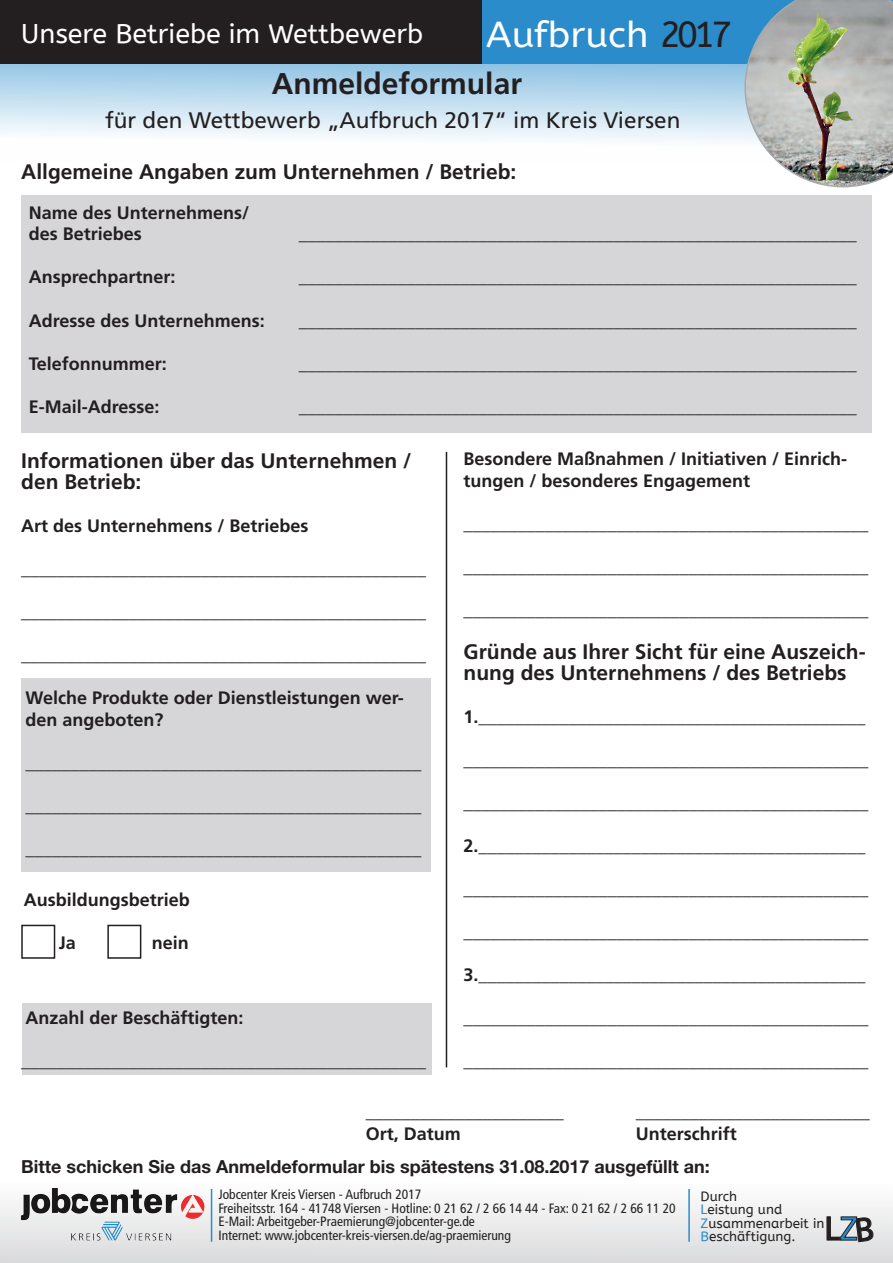
<style>
.page{position:relative;width:893px;height:1263px;background:#fff}
.page>*{position:absolute;margin:0;border:0;box-sizing:border-box;transform-origin:0 0}
.t1{font:36px "A Bee Zee";color:#fff;scale:1.05 1}
.t2{font:33.3px "Frutiger LT";color:#231f20}
.t3{font:700 30px "Frutiger LT";color:#231f20}
.t4{font:27px "A Bee Zee";color:#fff}
.t5{font:22.5px "Frutiger LT";color:#231f20}
.t6{font:700 21px/21.5px "Frutiger LT";color:#231f20}
.t7{font:700 18px/21.6px "Frutiger LT";color:#231f20}
.t8{font:700 18px "Helvetica Neue";color:#231f20}
.t9{font:condensed 13.5px/13.5px "Frutiger LT";color:#231f20}
.t10{font:13.5px/13.5px "A Bee Zee";color:#231f20}
.s1{color:#231f20}
.s2{color:#2a8ccb}
</style>
<div class="page">
<div style="left:22px;top:1003px;width:410px;height:71px;background:#d6d6d8"></div>
<div style="left:21px;top:678px;width:410px;height:194px;background:#d6d6d8"></div>
<div style="left:0;top:62px;width:891px;height:101px;background:linear-gradient(to bottom,#92c4e4,#fff)"></div>
<div style="left:0;top:1181px;width:893px;height:82px;background:linear-gradient(to bottom,#feffff,#dadbdc)"></div>
<div style="left:482px;top:0;width:411px;height:64px;background:#2a8ccb"></div>
<div style="left:0;top:0;width:482px;height:64px;background:#231f20"></div>
<img style="left:744px;top:0;width:149px;height:187px">
<img style="left:21px;top:1189px;width:184px;height:53px">
<hr style="left:211px;top:1189px;width:1px;height:53px;background:#2a8ccb">
<hr style="left:688px;top:1189px;width:2px;height:53px;background:#2a8ccb">
<div style="left:21px;top:195px;width:851px;height:238px;background:#d6d6d8"></div>
<div style="left:21px;top:925px;width:34px;height:34px;border:2px solid #231f20"></div>
<div style="left:107px;top:925px;width:34px;height:34px;border:2px solid #231f20"></div>
<hr style="left:446px;top:452px;width:1px;height:615px;background:#231f20">
<svg style="left:827px;top:1216px;width:47px;height:26px"></svg>
<h3 class="t4" style="left:21px;top:18px;width:403px">Unsere Betriebe im Wettbewerb</h3>
<h1 class="t1" style="left:486px;top:14px;width:236px">Aufbruch <span class="s1">2017</span></h1>
<h3 class="t3" style="left:272px;top:66px;width:252px">Anmeldeformular</h3>
<p class="t5" style="left:105px;top:107px;width:577px">für den Wettbewerb „Aufbruch 2017“ im Kreis Viersen</p>
<p class="t6" style="left:21px;top:161px;width:497px">Allgemeine Angaben zum Unternehmen / Betrieb:</p>
<p class="t7" style="left:29px;top:202px;width:222px">Name des Unternehmens/ des Betriebes</p>
<p class="t7" style="left:29px;top:266px;width:148px">Ansprechpartner:</p>
<p class="t7" style="left:29px;top:310px;width:238px">Adresse des Unternehmens:</p>
<p class="t7" style="left:29px;top:353px;width:140px">Telefonnummer:</p>
<p class="t7" style="left:299px;top:223px;width:560px">______________________________________________________________</p>
<p class="t7" style="left:299px;top:266px;width:560px">______________________________________________________________</p>
<p class="t7" style="left:299px;top:310px;width:560px">______________________________________________________________</p>
<p class="t7" style="left:299px;top:353px;width:560px">______________________________________________________________</p>
<p class="t7" style="left:29px;top:396px;width:132px">E-Mail-Adresse:</p>
<p class="t7" style="left:299px;top:396px;width:560px">______________________________________________________________</p>
<p class="t6" style="left:21px;top:450px;width:392px">Informationen über das Unternehmen / den Betrieb:</p>
<p class="t7" style="left:21px;top:515px;width:289px">Art des Unternehmens / Betriebes</p>
<p class="t7" style="left:463px;top:448px;width:385px">Besondere Maßnahmen / Initiativen / Einrich&shy;tungen / besonderes Engagement</p>
<p class="t7" style="left:463px;top:513px;width:406px">_____________________________________________</p>
<p class="t7" style="left:21px;top:558px;width:406px">_____________________________________________</p>
<p class="t7" style="left:21px;top:601px;width:406px">_____________________________________________</p>
<p class="t7" style="left:21px;top:644px;width:406px">_____________________________________________</p>
<p class="t7" style="left:26px;top:687px;width:380px">Welche Produkte oder Dienstleistungen wer&shy;den angeboten?</p>
<p class="t7" style="left:26px;top:752px;width:397px">____________________________________________</p>
<p class="t7" style="left:26px;top:795px;width:397px">____________________________________________</p>
<p class="t7" style="left:26px;top:838px;width:397px">____________________________________________</p>
<p class="t7" style="left:24px;top:889px;width:167px">Ausbildungsbetrieb</p>
<p class="t7" style="left:59px;top:932px;width:19px">Ja</p>
<p class="t7" style="left:152px;top:932px;width:39px">nein</p>
<p class="t7" style="left:26px;top:1007px;width:220px">Anzahl der Beschäftigten:</p>
<p class="t7" style="left:21px;top:1050px;width:406px">_____________________________________________</p>
<p class="t7" style="left:463px;top:556px;width:406px">_____________________________________________</p>
<p class="t7" style="left:463px;top:599px;width:406px">_____________________________________________</p>
<p class="t6" style="left:463px;top:641px;width:404px">Gründe aus Ihrer Sicht für eine Auszeich&shy;nung des Unternehmens / des Betriebs</p>
<p class="t7" style="left:463px;top:706px;width:404px">1.___________________________________________</p>
<p class="t7" style="left:463px;top:749px;width:407px">_____________________________________________</p>
<p class="t7" style="left:463px;top:792px;width:407px">_____________________________________________</p>
<p class="t7" style="left:463px;top:835px;width:404px">2.___________________________________________</p>
<p class="t7" style="left:463px;top:878px;width:407px">_____________________________________________</p>
<p class="t7" style="left:463px;top:921px;width:407px">_____________________________________________</p>
<p class="t7" style="left:463px;top:964px;width:404px">3.___________________________________________</p>
<p class="t7" style="left:463px;top:1007px;width:407px">_____________________________________________</p>
<p class="t7" style="left:463px;top:1050px;width:407px">_____________________________________________</p>
<p class="t7" style="left:366px;top:1101px;width:199px">______________________</p>
<p class="t7" style="left:636px;top:1101px;width:235px">__________________________</p>
<p class="t7" style="left:366px;top:1122px;width:97px">Ort, Datum</p>
<p class="t7" style="left:636px;top:1122px;width:102px">Unterschrift</p>
<p class="t8" style="left:21px;top:1155px;width:690px">Bitte schicken Sie das Anmeldeformular bis spätestens 31.08.2017 ausgefüllt an:</p>
<p class="t9" style="left:218px;top:1188px;width:459px">Jobcenter Kreis Viersen - Aufbruch 2017<br>Freiheitsstr. 164 - 41748 Viersen - Hotline: 0 21 62 / 2 66 14 44 - Fax: 0 21 62 / 2 66 11 20<br>E-Mail: Arbeitgeber-Praemierung@jobcenter-ge.de<br>Internet: www.jobcenter-kreis-viersen.de/ag-praemierung</p>
<p class="t10" style="left:701px;top:1189px;width:125px">Durch<br><span class="s2">L</span>eistung und<br><span class="s2">Z</span>usammenarbeit in<br><span class="s2">B</span>eschäftigung.</p>
<h2 class="t2" style="left:824px;top:1209px;width:35px">L<span class="s2">Z</span></h2>
</div>
